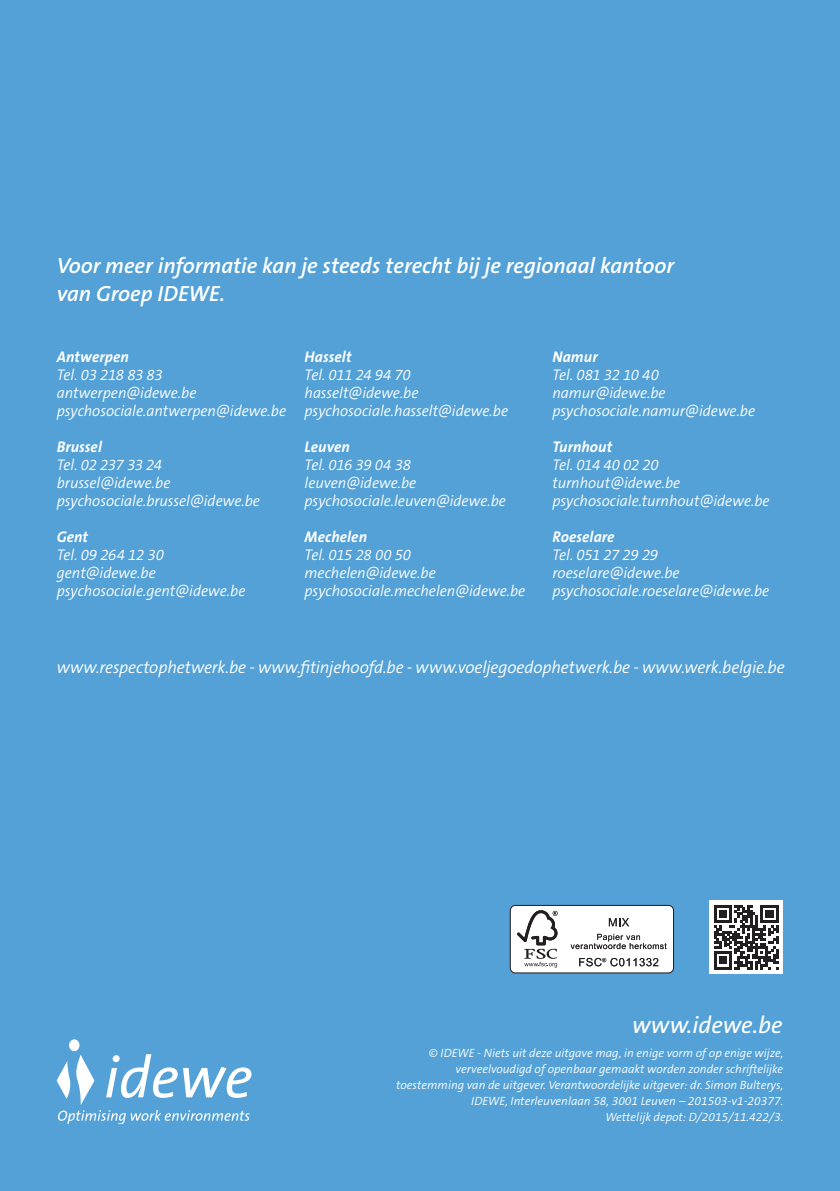
<style>
.page{position:relative;width:840px;height:1191px;background:#fff}
.page>*{position:absolute;margin:0;border:0;box-sizing:border-box;transform-origin:0 0}
.t1{font:italic 24px "The Sans B5 Plain";color:#fff}
.body{font:italic 600 22px "The Sans B6";color:#fff}
.A5_Broodtekst{font:italic 300 17.2px "The Sans B4";letter-spacing:-.01em;color:#fff}
.body-2{font:italic 300 15.6px "The Sans B4";letter-spacing:-.005em;color:#fff}
.body-3{font:italic 700 15.6px "The Sans B7";letter-spacing:.005em;color:#fff}
.body-4{font:italic 300 15.6px "The Sans B4";letter-spacing:-.025em;color:#fff}
.body-5{font:italic 300 15.6px "The Sans B4";letter-spacing:-.03em;color:#fff}
.body-6{font:italic 300 15.6px "The Sans B4";letter-spacing:-.035em;color:#fff}
.copyright{font:italic 300 12px/16px "The Sans B4";color:#fff;text-align:right}
</style>
<div class="page">
<div style="left:0;top:0;width:839px;height:1191px;background:#53a1d6"></div>
<div style="left:510px;top:905px;width:163px;height:68px;background:#fff;border-radius:5px"></div>
<div style="left:509px;top:905px;width:164px;height:68px;border:1px solid #231f20;border-radius:5px"></div>
<svg style="left:517px;top:910px;width:40px;height:57px"></svg>
<svg style="left:608px;top:918px;width:20px;height:8px"></svg>
<svg style="left:570px;top:934px;width:96px;height:15px"></svg>
<svg style="left:579px;top:958px;width:79px;height:8px"></svg>
<div style="left:709px;top:900px;width:73px;height:74px;background:#fff"></div>
<svg style="left:714px;top:905px;width:64px;height:64px"></svg>
<svg style="left:57px;top:1039px;width:194px;height:84px"></svg>
<p class="body" style="left:57px;top:254px;width:618px">Voor meer informatie kan je steeds terecht bij je regionaal kantoor</p>
<p class="body" style="left:57px;top:282px;width:170px">van Groep IDEWE.</p>
<p class="body-3" style="left:57px;top:348px;width:74px">Antwerpen</p>
<p class="body-4" style="left:57px;top:366px;width:107px">Tel. 03 218 83 83</p>
<p class="body-2" style="left:57px;top:384px;width:141px">antwerpen@idewe.be</p>
<p class="body-2" style="left:57px;top:402px;width:231px">psychosociale.antwerpen@idewe.be</p>
<p class="body-3" style="left:57px;top:438px;width:47px">Brussel</p>
<p class="body-6" style="left:57px;top:456px;width:107px">Tel. 02 237 33 24</p>
<p class="body-2" style="left:57px;top:474px;width:115px">brussel@idewe.be</p>
<p class="body-2" style="left:57px;top:492px;width:205px">psychosociale.brussel@idewe.be</p>
<p class="body-3" style="left:57px;top:528px;width:33px">Gent</p>
<p class="body-2" style="left:57px;top:546px;width:109px">Tel. 09 264 12 30</p>
<p class="body-2" style="left:57px;top:564px;width:101px">gent@idewe.be</p>
<p class="body-2" style="left:57px;top:582px;width:190px">psychosociale.gent@idewe.be</p>
<p class="body-3" style="left:304px;top:348px;width:48px">Hasselt</p>
<p class="body-5" style="left:304px;top:366px;width:107px">Tel. 011 24 94 70</p>
<p class="body-2" style="left:304px;top:384px;width:115px">hasselt@idewe.be</p>
<p class="body-2" style="left:304px;top:402px;width:205px">psychosociale.hasselt@idewe.be</p>
<p class="body-3" style="left:304px;top:438px;width:47px">Leuven</p>
<p class="body-2" style="left:304px;top:456px;width:108px">Tel. 016 39 04 38</p>
<p class="body-2" style="left:304px;top:474px;width:113px">leuven@idewe.be</p>
<p class="body-2" style="left:304px;top:492px;width:203px">psychosociale.leuven@idewe.be</p>
<p class="body-3" style="left:304px;top:528px;width:64px">Mechelen</p>
<p class="body-4" style="left:304px;top:546px;width:108px">Tel. 015 28 00 50</p>
<p class="body-2" style="left:304px;top:564px;width:133px">mechelen@idewe.be</p>
<p class="body-2" style="left:304px;top:582px;width:222px">psychosociale.mechelen@idewe.be</p>
<p class="body-3" style="left:552px;top:348px;width:47px">Namur</p>
<p class="body-5" style="left:552px;top:366px;width:108px">Tel. 081 32 10 40</p>
<p class="body-2" style="left:552px;top:384px;width:115px">namur@idewe.be</p>
<p class="body-2" style="left:552px;top:402px;width:204px">psychosociale.namur@idewe.be</p>
<p class="body-3" style="left:552px;top:438px;width:61px">Turnhout</p>
<p class="body-4" style="left:552px;top:456px;width:108px">Tel. 014 40 02 20</p>
<p class="body-2" style="left:552px;top:474px;width:129px">turnhout@idewe.be</p>
<p class="body-2" style="left:552px;top:492px;width:219px">psychosociale.turnhout@idewe.be</p>
<p class="body-3" style="left:552px;top:528px;width:64px">Roeselare</p>
<p class="body-2" style="left:552px;top:546px;width:107px">Tel. 051 27 29 29</p>
<p class="body-2" style="left:552px;top:564px;width:129px">roeselare@idewe.be</p>
<p class="body-2" style="left:552px;top:582px;width:218px">psychosociale.roeselare@idewe.be</p>
<p class="A5_Broodtekst" style="left:57px;top:658px;width:729px">www.respectophetwerk.be - www.fitinjehoofd.be - www.voeljegoedophetwerk.be - www.werk.belgie.be</p>
<p class="t1" style="left:631px;top:1012px;width:152px">www.idewe.be</p>
<p class="copyright" style="left:396px;top:1046px;width:388px">© IDEWE - Niets uit deze uitgave mag, in enige vorm of op enige wijze, verveelvoudigd of openbaar gemaakt worden zonder schriftelijke toestemming van de uitgever. Verantwoordelijke uitgever: dr. Simon Bulterys, IDEWE, Interleuvenlaan 58, 3001 Leuven – 201503-v1-20377.<br>Wettelijk depot: D/2015/11.422/3.</p>
</div>
